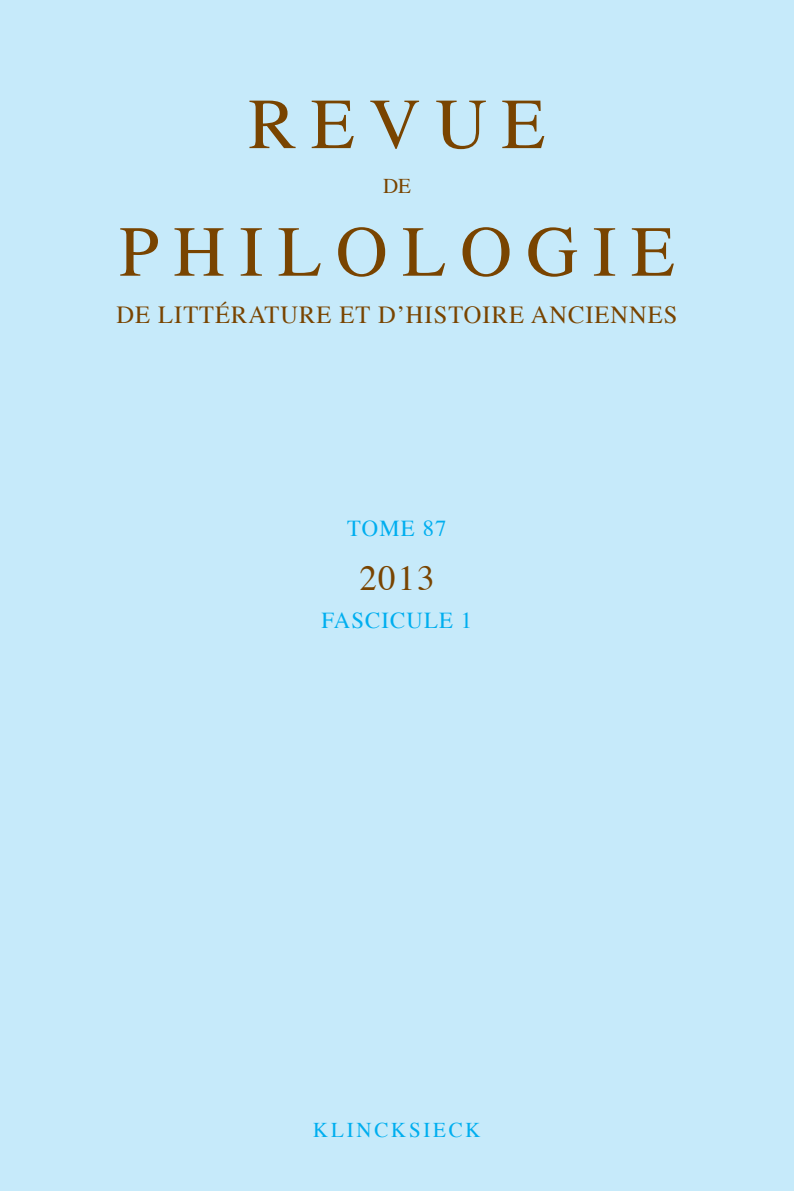
<style>
.page{position:relative;width:794px;height:1191px;background:#c6eafa}
.page>*{position:absolute;margin:0;border:0;box-sizing:border-box;transform-origin:0 0}
.t1{font:71.75px "Times";letter-spacing:.2em;color:#794400}
.t2{font:35px "Times";color:#794400}
.t3{font:24.5px "Times";letter-spacing:.04em;color:#794400}
.t4{font:22.75px "Times";letter-spacing:.05em;color:#00aeef}
.t5{font:21px "Times";letter-spacing:.13em;color:#00aeef}
.t6{font:21px "Times";color:#794400}
</style>
<div class="page">
<h1 class="t1" style="left:249px;top:57px;width:298px">REVUE</h1>
<p class="t6" style="left:383px;top:166px;width:29px">DE</p>
<h1 class="t1" style="left:119px;top:184px;width:557px">PHILOLOGIE</h1>
<p class="t3" style="left:116px;top:292px;width:562px">DE LITTÉRATURE ET D’HISTOIRE ANCIENNES</p>
<p class="t4" style="left:347px;top:507px;width:101px">TOME 87</p>
<h2 class="t2" style="left:359px;top:545px;width:77px">2013</h2>
<p class="t4" style="left:322px;top:599px;width:152px">FASCICULE 1</p>
<p class="t5" style="left:313px;top:1110px;width:169px">KLINCKSIECK</p>
</div>
